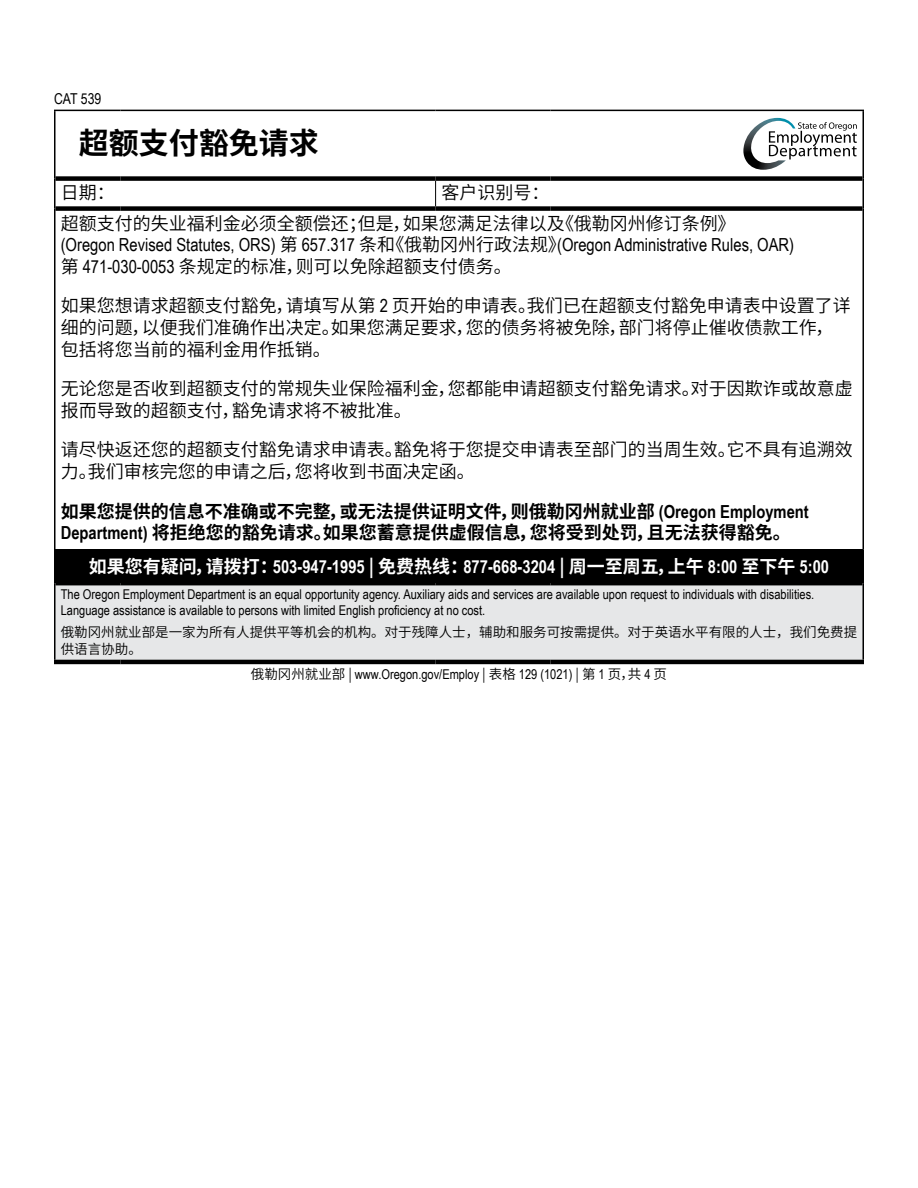
<style>
.page{position:relative;width:918px;height:1188px;background:#fff}
.page>*{position:absolute;margin:0;border:0;box-sizing:border-box;transform-origin:0 0}
.t1{font:700 30px "Source Han Sans SC";color:#000}
.t2{font:18px/21.6px "Source Han Sans SC";color:#000}
.t3{font:700 18px/21.6px "Source Han Sans SC";color:#000}
.t4{font:18px "Arial Narrow";color:#000}
.t5{font:700 18px "Arial Narrow";color:#fff}
.t6{font:15px "Arial Narrow";color:#000}
.t7{font:13.5px/16.2px "Arial Narrow";color:#000}
.t8{font:13.5px/16.2px "Source Han Sans SC";color:#000}
.s1{font-family:"Source Han Sans SC"}
.s2{font-family:"Arial Narrow"}
</style>
<div class="page">
<div style="left:55px;top:550px;width:808px;height:33px;background:#000"></div>
<div style="left:55px;top:583px;width:808px;height:79px;background:#e6e7e8"></div>
<hr style="left:862px;top:111px;width:2px;height:68px;background:#000">
<hr style="left:862px;top:209px;width:2px;height:341px;background:#000">
<hr style="left:862px;top:550px;width:2px;height:33px;background:#000">
<hr style="left:862px;top:583px;width:2px;height:77px;background:#000">
<svg style="left:435px;top:181px;width:1px;height:25px"></svg>
<hr style="left:56px;top:549px;width:65px;height:1px;background:#000">
<hr style="left:121px;top:549px;width:315px;height:1px;background:#000">
<hr style="left:436px;top:549px;width:114px;height:1px;background:#000">
<hr style="left:550px;top:549px;width:313px;height:1px;background:#000">
<div style="left:56px;top:176px;width:65px;height:5px;background:#000"></div>
<div style="left:121px;top:176px;width:315px;height:5px;background:#000"></div>
<div style="left:436px;top:176px;width:114px;height:5px;background:#000"></div>
<div style="left:550px;top:176px;width:313px;height:5px;background:#000"></div>
<hr style="left:54px;top:110px;width:67px;height:1px;background:#000">
<hr style="left:54px;top:111px;width:2px;height:68px;background:#000">
<hr style="left:121px;top:110px;width:315px;height:1px;background:#000">
<hr style="left:436px;top:110px;width:114px;height:1px;background:#000">
<hr style="left:550px;top:110px;width:314px;height:1px;background:#000">
<hr style="left:54px;top:179px;width:2px;height:30px;background:#000">
<hr style="left:862px;top:179px;width:2px;height:30px;background:#000">
<hr style="left:54px;top:209px;width:2px;height:341px;background:#000">
<hr style="left:54px;top:550px;width:2px;height:33px;background:#000">
<hr style="left:56px;top:581px;width:65px;height:4px;background:#000">
<hr style="left:121px;top:581px;width:315px;height:4px;background:#000">
<hr style="left:436px;top:581px;width:114px;height:4px;background:#000">
<hr style="left:550px;top:581px;width:313px;height:4px;background:#000">
<hr style="left:54px;top:660px;width:67px;height:4px;background:#000">
<hr style="left:121px;top:660px;width:315px;height:4px;background:#000">
<hr style="left:436px;top:660px;width:114px;height:4px;background:#000">
<hr style="left:550px;top:660px;width:314px;height:4px;background:#000">
<div style="left:56px;top:206px;width:65px;height:5px;background:#000"></div>
<div style="left:121px;top:206px;width:315px;height:5px;background:#000"></div>
<div style="left:436px;top:206px;width:114px;height:5px;background:#000"></div>
<div style="left:550px;top:206px;width:313px;height:5px;background:#000"></div>
<hr style="left:54px;top:583px;width:2px;height:77px;background:#000">
<svg style="left:743px;top:118px;width:114px;height:52px"></svg>
<p class="t6" style="left:54px;top:87px;width:49px">CAT 539</p>
<h1 class="t1" style="left:79px;top:126px;width:241px">超额支付豁免请求</h1>
<p class="t2" style="left:61px;top:182px;width:55px">日期：</p>
<p class="t2" style="left:61px;top:177px;width:676px;line-height:30.8px;text-indent:381px">客户识别号：<br>超额支付的失业福利金必须全额偿还；但是，如果您满足法律以及《俄勒冈州修订条例》</p>
<p class="t4" style="left:61px;top:232px;width:735px">(Oregon Revised Statutes, ORS) <span class="s1">第</span> 657.317 <span class="s1">条和《俄勒冈州行政法规》</span>(Oregon Administrative Rules, OAR)</p>
<p class="t2" style="left:61px;top:256px;width:453px">第 <span class="s2">471-030-0053</span> 条规定的标准，则可以免除超额支付债务。</p>
<p class="t2" style="left:61px;top:295px;width:792px">如果您想请求超额支付豁免，请填写从第 <span class="s2">2</span> 页开始的申请表。我们已在超额支付豁免申请表中设置了详细的问题，以便我们准确作出决定。如果您满足要求，您的债务将被免除，部门将停止催收债款工作，包括将您当前的福利金用作抵销。</p>
<p class="t2" style="left:61px;top:378px;width:794px">无论您是否收到超额支付的常规失业保险福利金，您都能申请超额支付豁免请求。对于因欺诈或故意虚报而导致的超额支付，豁免请求将不被批准。</p>
<p class="t2" style="left:61px;top:439px;width:794px">请尽快返还您的超额支付豁免请求申请表。豁免将于您提交申请表至部门的当周生效。它不具有追溯效力。我们审核完您的申请之后，您将收到书面决定函。</p>
<p class="t3" style="left:61px;top:501px;width:750px">如果您提供的信息不准确或不完整，或无法提供证明文件，则俄勒冈州就业部 <span class="s2">(Oregon Employment<br>Department)</span> 将拒绝您的豁免请求。如果您蓄意提供虚假信息，您将受到处罚，且无法获得豁免。</p>
<p class="t5" style="left:89px;top:553px;width:742px"><span class="s1">如果您有疑问，请拨打：</span>503-947-1995 <span class="s1">| 免费热线：</span>877-668-3204 <span class="s1">| 周一至周五，上午</span> 8:00 <span class="s1">至下午</span> 5:00</p>
<p class="t7" style="left:61px;top:586px;width:755px">The Oregon Employment Department is an equal opportunity agency. Auxiliary aids and services are available upon request to individuals with disabilities.<br>Language assistance is available to persons with limited English proficiency at no cost.</p>
<p class="t8" style="left:61px;top:625px;width:798px">俄勒冈州就业部是一家为所有人提供平等机会的机构。对于残障人士，辅助和服务可按需提供。对于英语水平有限的人士，我们免费提供语言协助。</p>
<p class="t7" style="left:251px;top:666px;width:418px"><span class="s1">俄勒冈州就业部 |</span> www.Oregon.gov/Employ <span class="s1">| 表格</span> 129 (1021) <span class="s1">| 第</span> 1 <span class="s1">页，共</span> 4 <span class="s1">页</span></p>
</div>
